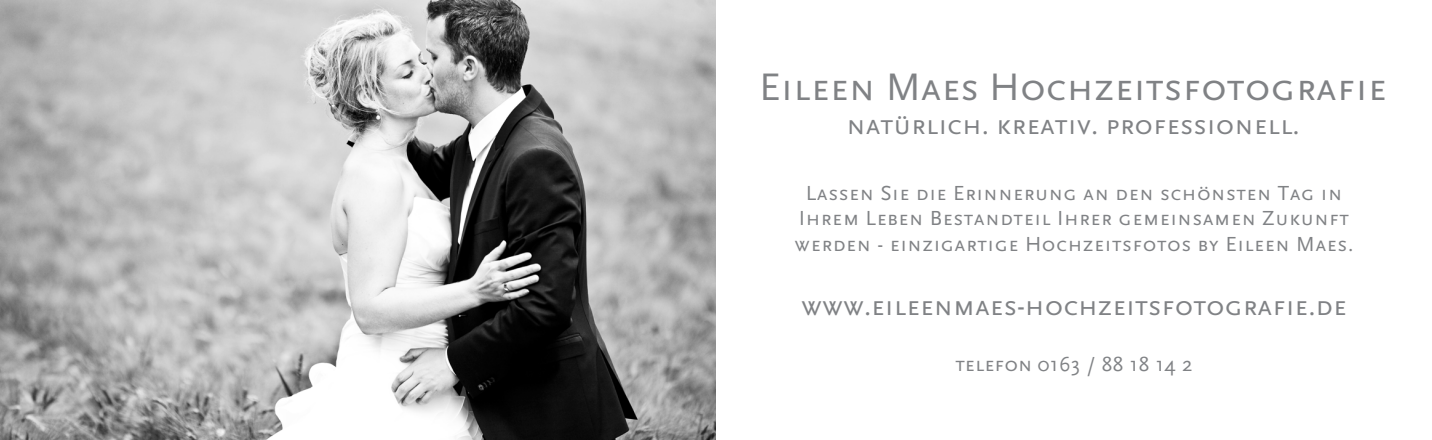
<style>
.page{position:relative;width:1432px;height:440px;background:#fff}
.page>*{position:absolute;margin:0;border:0;box-sizing:border-box;transform-origin:0 0}
.t1{font:40px "Scala Sans Caps";color:#808285}
.t2{font:28.75px "Scala Sans Caps";color:#808285}
.t3{font:21.25px/25.5px "Scala Sans Caps";letter-spacing:.025em;color:#808285;text-align:center}
.t4{font:21.25px "Scala Sans Regular SC";letter-spacing:.025em;color:#808285}
.s1{font-family:"Scala Sans Caps"}
</style>
<div class="page">
<img style="left:0;top:0;width:716px;height:439px">
<p class="t1" style="left:759px;top:65px;width:629px">Eileen Maes Hochzeitsfotografie</p>
<p class="t2" style="left:846px;top:109px;width:455px">natürlich. kreativ. professionell.</p>
<p class="t3" style="left:794px;top:180px;width:560px">Lassen Sie die Erinnerung an den schönsten Tag in<br>Ihrem Leben Bestandteil Ihrer gemeinsamen Zukunft werden - einzigartige Hochzeitsfotos by Eileen Maes.</p>
<p class="t2" style="left:801px;top:290px;width:547px">www.eileenmaes-hochzeitsfotografie.de</p>
<p class="t4" style="left:955px;top:352px;width:239px"><span class="s1">telefon</span> 0163 / 88 18 14 2</p>
</div>
